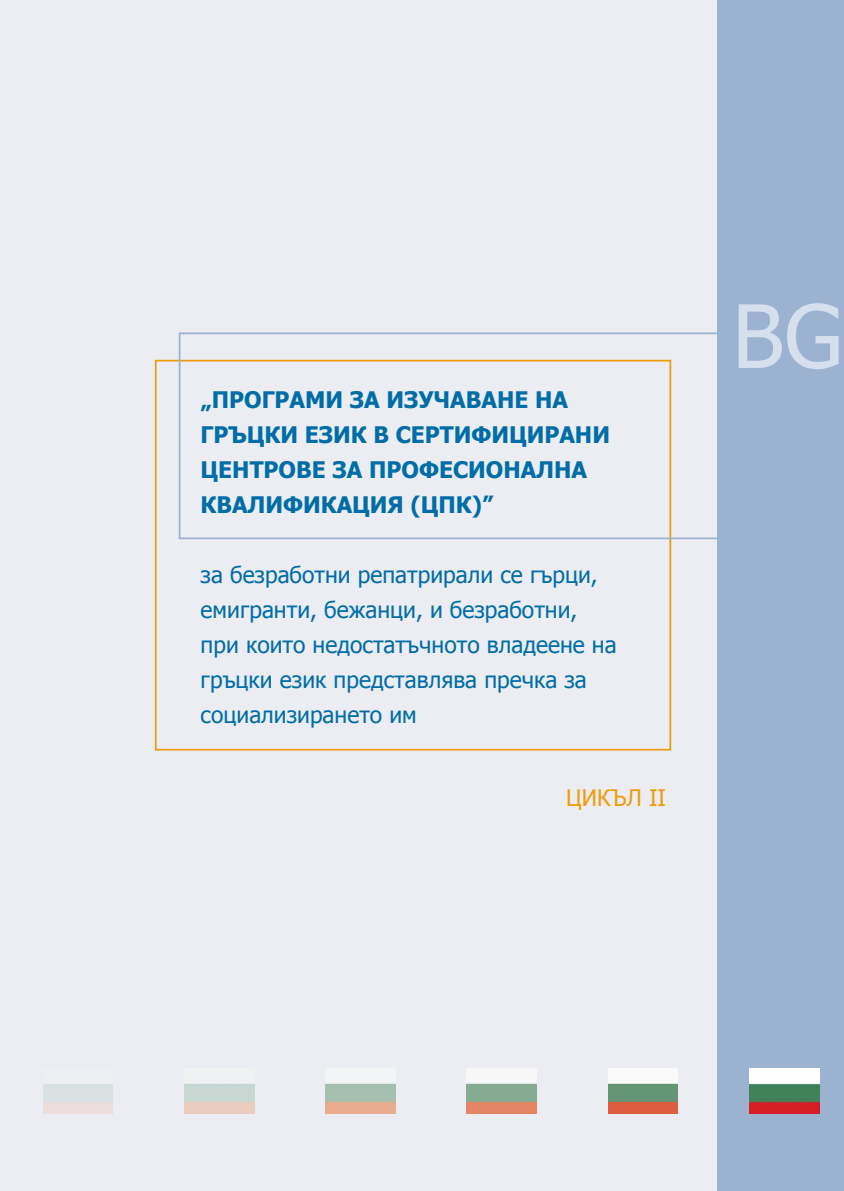
<style>
.page{position:relative;width:844px;height:1191px;background:#fff}
.page>*{position:absolute;margin:0;border:0;box-sizing:border-box;transform-origin:0 0}
.t1{font:87.5px "Tahoma";color:#d6dfed}
.t2{font:22.75px/35px "Tahoma";color:#006da6}
.t3{font:700 22.75px/35px "Tahoma";color:#006da6}
.t4{font:22.75px "Tahoma";color:#ec9d0c}
</style>
<div class="page">
<div style="left:0;top:0;width:717px;height:1191px;background:#ecedf2"></div>
<div style="left:717px;top:0;width:126px;height:1191px;background:#9bb3d1"></div>
<hr style="left:155px;top:361px;width:2px;height:388px;background:#ec9d0c">
<hr style="left:156px;top:749px;width:514px;height:1px;background:#ec9d0c">
<hr style="left:669px;top:361px;width:2px;height:388px;background:#ec9d0c">
<hr style="left:156px;top:360px;width:514px;height:1px;background:#ec9d0c">
<hr style="left:179px;top:333px;width:1px;height:205px;background:#9bb3d1">
<hr style="left:179px;top:537px;width:664px;height:2px;background:#9bb3d1">
<hr style="left:843px;top:333px;width:1px;height:205px;background:#9bb3d1">
<hr style="left:179px;top:332px;width:664px;height:2px;background:#9bb3d1">
<img style="left:749px;top:1068px;width:70px;height:45px">
<img style="left:43px;top:1068px;width:70px;height:45px">
<img style="left:184px;top:1068px;width:70px;height:45px">
<img style="left:325px;top:1068px;width:70px;height:45px">
<img style="left:466px;top:1068px;width:70px;height:45px">
<img style="left:608px;top:1068px;width:69px;height:45px">
<p class="t3" style="left:200px;top:381px;width:411px">„ПРОГРАМИ ЗА ИЗУЧАВАНЕ НА<br>ГРЪЦКИ ЕЗИК В СЕРТИФИЦИРАНИ<br>ЦЕНТРОВЕ ЗА ПРОФЕСИОНАЛНА<br>КВАЛИФИКАЦИЯ (ЦПК)”</p>
<p class="t2" style="left:200px;top:556px;width:417px">за безработни репатрирали се гърци, емигранти, бежанци, и безработни, при които недостатъчното владеене на гръцки език представлява пречка за социализирането им</p>
<p class="t4" style="left:566px;top:782px;width:101px">ЦИКЪЛ ІІ</p>
<h1 class="t1" style="left:732px;top:277px;width:112px">BG</h1>
</div>
